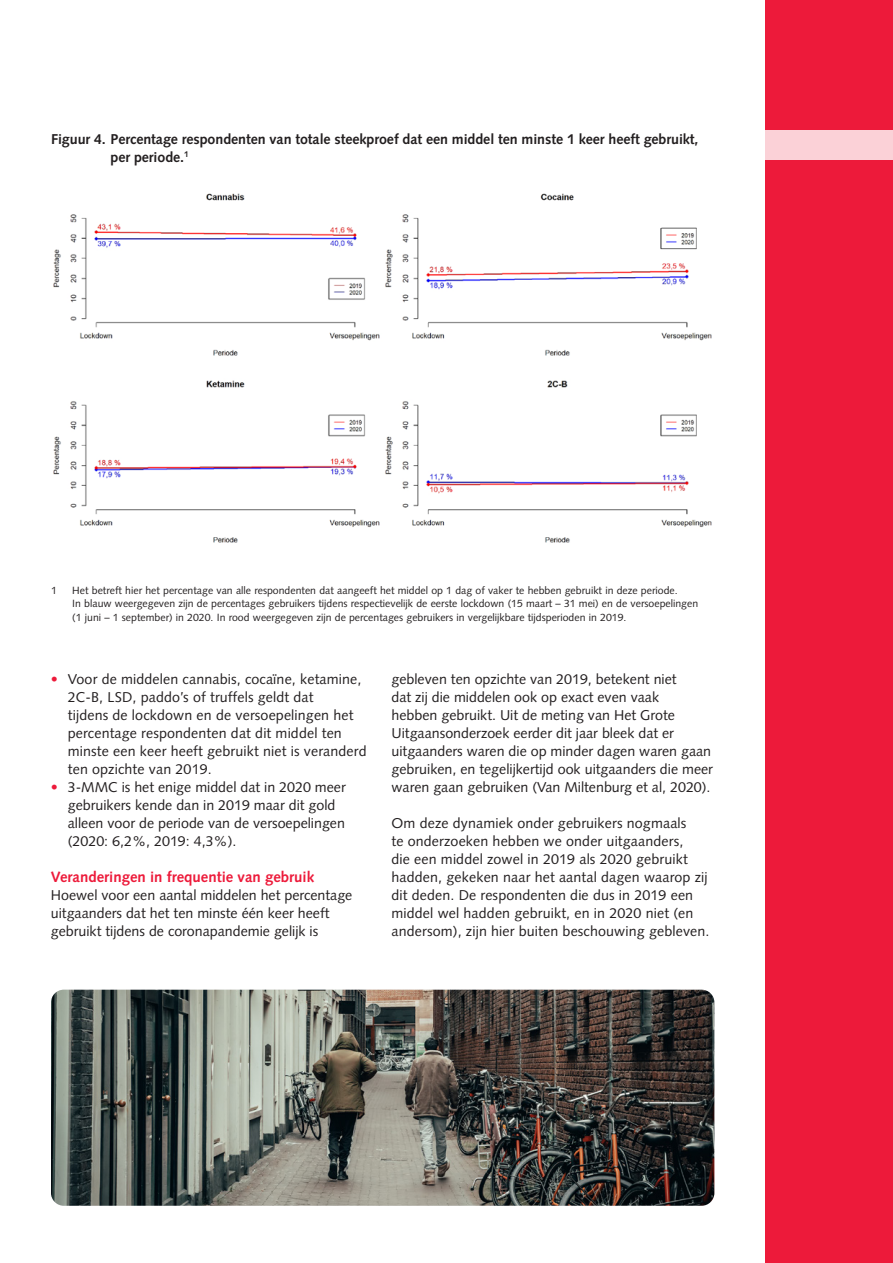
<style>
.page{position:relative;width:893px;height:1263px;background:#fff}
.page>*{position:absolute;margin:0;border:0;box-sizing:border-box;transform-origin:0 0}
._02-Sub_subkop_rood{font:700 15px "Syntax LT Std";color:#ed1a3a}
._03-brood{font:14.25px/18px "Syntax LT Std";color:#231f20}
._03-brood-2{font:700 14.25px/18px "Syntax LT Std";letter-spacing:-.005em;color:#231f20}
._10-VOETNOOT{font:10.5px/13.5px "Syntax LT Std";color:#231f20}
.s1{font-style:italic;color:#ed1a3a}
</style>
<div class="page">
<div style="left:765px;top:0;width:128px;height:1263px;background:#ed1a3a"></div>
<div style="left:765px;top:130px;width:128px;height:29px;background:#fbd1d7"></div>
<img style="left:53px;top:193px;width:659px;height:350px">
<img style="left:51px;top:990px;width:663px;height:216px">
<p class="_03-brood-2" style="left:111px;top:130px;width:589px;text-indent:-60px">Figuur 4. Percentage respondenten van totale steekproef dat een middel ten minste 1 keer heeft gebruikt, per periode.<sup>1</sup></p>
<p class="_10-VOETNOOT" style="left:51px;top:583px;width:7px">1</p>
<p class="_10-VOETNOOT" style="left:72px;top:583px;width:627px">Het betreft hier het percentage van alle respondenten dat aangeeft het middel op 1 dag of vaker te hebben gebruikt in deze periode.<br>In blauw weergegeven zijn de percentages gebruikers tijdens respectievelijk de eerste lockdown (15 maart – 31 mei) en de versoepelingen (1 juni – 1 september) in 2020. In rood weergegeven zijn de percentages gebruikers in vergelijkbare tijdsperioden in 2019.</p>
<p class="_03-brood" style="left:68px;top:670px;width:300px;text-indent:-17px"><span class="s1">•</span> Voor de middelen cannabis, cocaïne, ketamine, 2C-B, LSD, paddo’s of truffels geldt dat<br>tijdens de lockdown en de versoepelingen het percentage respondenten dat dit middel ten minste een keer heeft gebruikt niet is veranderd ten opzichte van 2019.</p>
<p class="_03-brood" style="left:68px;top:778px;width:279px;text-indent:-17px"><span class="s1">•</span> 3-MMC is het enige middel dat in 2020 meer gebruikers kende dan in 2019 maar dit gold alleen voor de periode van de versoepelingen (2020: 6,2%, 2019: 4,3%).</p>
<p class="_02-Sub_subkop_rood" style="left:51px;top:868px;width:265px">Veranderingen in frequentie van gebruik</p>
<p class="_03-brood" style="left:51px;top:886px;width:303px">Hoewel voor een aantal middelen het percentage uitgaanders dat het ten minste één keer heeft gebruikt tijdens de coronapandemie gelijk is</p>
<p class="_03-brood" style="left:391px;top:670px;width:323px">gebleven ten opzichte van 2019, betekent niet<br>dat zij die middelen ook op exact even vaak<br>hebben gebruikt. Uit de meting van Het Grote Uitgaansonderzoek eerder dit jaar bleek dat er uitgaanders waren die op minder dagen waren gaan gebruiken, en tegelijkertijd ook uitgaanders die meer waren gaan gebruiken (Van Miltenburg et al, 2020).</p>
<p class="_03-brood" style="left:391px;top:814px;width:320px">Om deze dynamiek onder gebruikers nogmaals<br>te onderzoeken hebben we onder uitgaanders,<br>die een middel zowel in 2019 als 2020 gebruikt hadden, gekeken naar het aantal dagen waarop zij dit deden. De respondenten die dus in 2019 een middel wel hadden gebruikt, en in 2020 niet (en andersom), zijn hier buiten beschouwing gebleven.</p>
</div>
